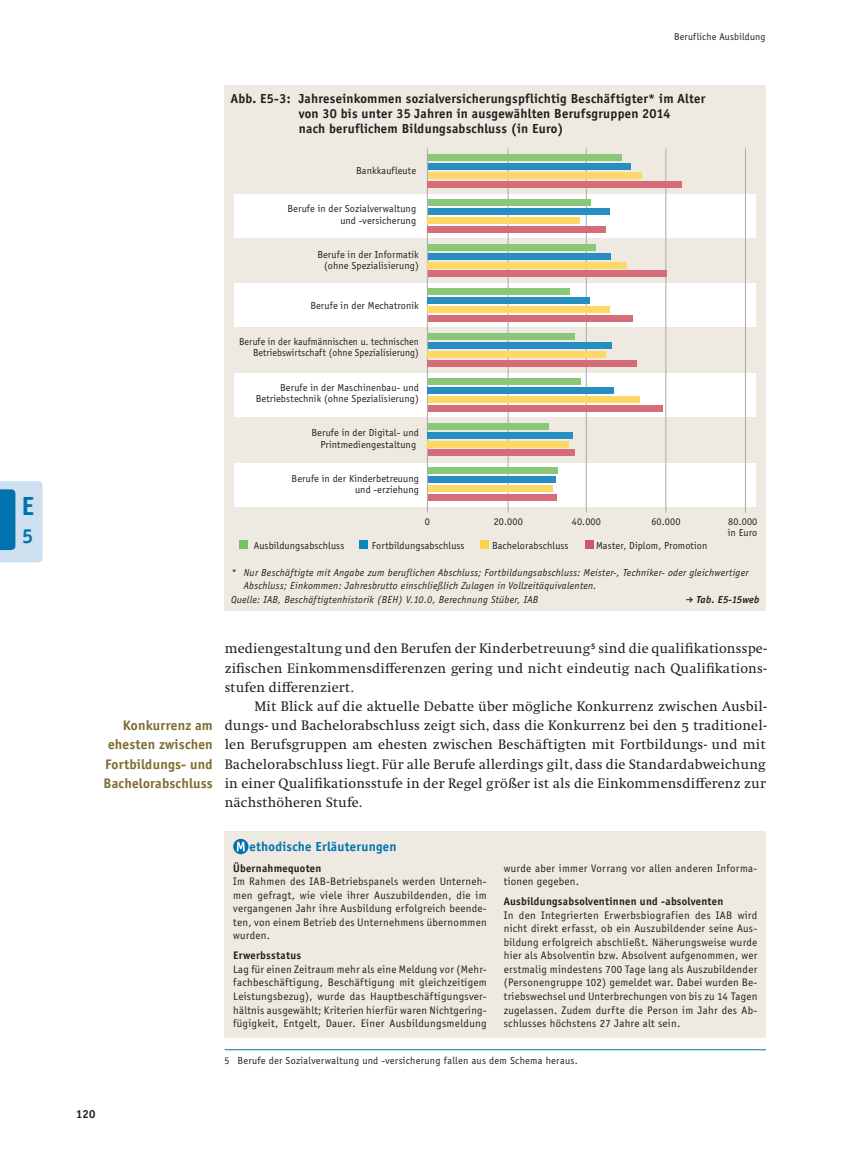
<style>
.page{position:relative;width:851px;height:1149px;background:#fff}
.page>*{position:absolute;margin:0;border:0;box-sizing:border-box;transform-origin:0 0}
.t1{font:700 27px "Officina Sans";color:#0073ae}
.t2{font:700 21px "Officina Sans";color:#0073ae}
.t3{font:14.25px/19.2px "Swift O";letter-spacing:.01em;color:#231f20;text-align:justify}
.t4{font:700 14.25px/19.2px "Officina Sans";letter-spacing:.015em;color:#806c30;text-align:right}
.t5{font:700 13.5px/15px "Officina Sans";letter-spacing:.02em;color:#231f20}
.t6{font:700 13.5px "Officina Sans";letter-spacing:.02em;color:#0073ae}
.t7{font:700 12px "Officina Sans";color:#231f20}
.t8{font:11.25px/13.5px "Officina Sans";letter-spacing:.025em;color:#231f20;text-align:justify}
.t9{font:700 11.25px "Officina Sans";letter-spacing:.025em;color:#231f20}
.t10{font:10.5px/11.4px "Officina Sans";letter-spacing:.01em;color:#231f20;text-align:right}
.t11{font:italic 10.5px "Officina Sans";letter-spacing:.025em;color:#231f20}
.t12{font:10.5px/11.4px "Officina Sans";letter-spacing:.01em;color:#231f20;text-align:right;scale:.95 1}
.t13{font:italic 700 10.5px "Officina Sans";letter-spacing:.025em;color:#231f20}
.t14{font:10.2px "Officina Sans";letter-spacing:.02em;color:#231f20}
.s1{font-family:"Pfeile";font-weight:400;font-style:normal;font-size:9.75px}
</style>
<div class="page">
<svg style="left:0;top:481px;width:43px;height:81px;background:#97c2dd"></svg>
<hr style="left:225px;top:1049px;width:540px;height:1px;background:#0073ae">
<div style="left:224px;top:85px;width:541px;height:525px;background:#efeae1"></div>
<div style="left:234px;top:194px;width:521px;height:44px;background:#fff"></div>
<div style="left:234px;top:283px;width:521px;height:44px;background:#fff"></div>
<div style="left:234px;top:373px;width:521px;height:44px;background:#fff"></div>
<div style="left:234px;top:462px;width:521px;height:44px;background:#fff"></div>
<hr style="left:745px;top:148px;width:1px;height:364px;background:#a8a9ad">
<hr style="left:665px;top:148px;width:1px;height:364px;background:#a8a9ad">
<hr style="left:586px;top:148px;width:1px;height:364px;background:#a8a9ad">
<hr style="left:507px;top:148px;width:1px;height:364px;background:#a8a9ad">
<hr style="left:427px;top:148px;width:1px;height:364px;background:#a8a9ad">
<div style="left:239px;top:540px;width:9px;height:9px;background:#76c266"></div>
<div style="left:359px;top:540px;width:8px;height:9px;background:#0c85bb"></div>
<div style="left:480px;top:540px;width:8px;height:9px;background:#fed34c"></div>
<div style="left:584px;top:540px;width:9px;height:9px;background:#d05769"></div>
<div style="left:428px;top:181px;width:253px;height:6px;background:#d56c77"></div>
<div style="left:428px;top:226px;width:178px;height:6px;background:#d56c77"></div>
<div style="left:428px;top:271px;width:238px;height:6px;background:#d56c77"></div>
<div style="left:428px;top:315px;width:204px;height:7px;background:#d56c77"></div>
<div style="left:428px;top:360px;width:209px;height:6px;background:#d56c77"></div>
<div style="left:428px;top:405px;width:234px;height:6px;background:#d56c77"></div>
<div style="left:428px;top:449px;width:146px;height:7px;background:#d56c77"></div>
<div style="left:428px;top:494px;width:128px;height:6px;background:#d56c77"></div>
<div style="left:428px;top:172px;width:213px;height:7px;background:#fed767"></div>
<div style="left:428px;top:217px;width:152px;height:6px;background:#fed767"></div>
<div style="left:428px;top:262px;width:198px;height:6px;background:#fed767"></div>
<div style="left:428px;top:306px;width:182px;height:7px;background:#fed767"></div>
<div style="left:428px;top:351px;width:178px;height:6px;background:#fed767"></div>
<div style="left:428px;top:396px;width:211px;height:6px;background:#fed767"></div>
<div style="left:428px;top:441px;width:141px;height:6px;background:#fed767"></div>
<div style="left:428px;top:485px;width:124px;height:6px;background:#fed767"></div>
<div style="left:428px;top:163px;width:202px;height:7px;background:#278ec1"></div>
<div style="left:428px;top:208px;width:181px;height:6px;background:#278ec1"></div>
<div style="left:428px;top:253px;width:182px;height:6px;background:#278ec1"></div>
<div style="left:428px;top:297px;width:162px;height:7px;background:#278ec1"></div>
<div style="left:428px;top:342px;width:183px;height:6px;background:#278ec1"></div>
<div style="left:428px;top:387px;width:186px;height:6px;background:#278ec1"></div>
<div style="left:428px;top:432px;width:145px;height:6px;background:#278ec1"></div>
<div style="left:428px;top:476px;width:127px;height:7px;background:#278ec1"></div>
<div style="left:428px;top:154px;width:193px;height:7px;background:#88c878"></div>
<div style="left:428px;top:199px;width:162px;height:6px;background:#88c878"></div>
<div style="left:428px;top:244px;width:168px;height:6px;background:#88c878"></div>
<div style="left:428px;top:289px;width:142px;height:6px;background:#88c878"></div>
<div style="left:428px;top:333px;width:146px;height:6px;background:#88c878"></div>
<div style="left:428px;top:378px;width:152px;height:6px;background:#88c878"></div>
<div style="left:428px;top:423px;width:120px;height:6px;background:#88c878"></div>
<div style="left:428px;top:467px;width:130px;height:7px;background:#88c878"></div>
<div style="left:225px;top:830px;width:540px;height:206px;background:#efeae1"></div>
<svg style="left:233px;top:838px;width:15px;height:16px"></svg>
<svg style="left:237px;top:841px;width:8px;height:10px"></svg>
<h1 class="t1" style="left:21px;top:489px;width:14px">E</h1>
<h2 class="t2" style="left:22px;top:523px;width:12px">5</h2>
<p class="t14" style="left:674px;top:30px;width:93px">Berufliche Ausbildung</p>
<p class="t5" style="left:299px;top:91px;width:408px;text-indent:-68px">Abb. E5-3: Jahreseinkommen sozialversicherungspflichtig Beschäftigter* im Alter von 30 bis unter 35 Jahren in ausgewählten Berufsgruppen 2014<br>nach beruflichem Bildungsabschluss (in Euro)</p>
<p class="t10" style="left:356px;top:165px;width:61px">Bankkaufleute</p>
<p class="t10" style="left:287px;top:203px;width:130px">Berufe in der Sozialverwaltung und -versicherung</p>
<p class="t10" style="left:317px;top:249px;width:103px">Berufe in der Informatik (ohne Spezialisierung)</p>
<p class="t10" style="left:310px;top:300px;width:110px">Berufe in der Mechatronik</p>
<p class="t12" style="left:239px;top:336px;width:191px">Berufe in der kaufmännischen u. technischen<br>Betriebswirtschaft (ohne Spezialisierung)</p>
<p class="t10" style="left:256px;top:381px;width:164px">Berufe in der Maschinenbau- und<br>Betriebstechnik (ohne Spezialisierung)</p>
<p class="t10" style="left:311px;top:427px;width:109px">Berufe in der Digital- und<br>Printmediengestaltung</p>
<p class="t10" style="left:291px;top:472px;width:129px">Berufe in der Kinderbetreuung und -erziehung</p>
<p class="t10" style="left:424px;top:515px;width:7px">0</p>
<p class="t10" style="left:493px;top:515px;width:31px">20.000</p>
<p class="t10" style="left:571px;top:515px;width:31px">40.000</p>
<p class="t10" style="left:651px;top:515px;width:31px">60.000</p>
<p class="t10" style="left:727px;top:515px;width:31px;text-align:left">80.000 in Euro</p>
<p class="t10" style="left:254px;top:539px;width:92px">Ausbildungsabschluss</p>
<p class="t10" style="left:372px;top:539px;width:94px">Fortbildungsabschluss</p>
<p class="t10" style="left:492px;top:539px;width:78px">Bachelorabschluss</p>
<p class="t10" style="left:596px;top:539px;width:113px">Master, Diplom, Promotion</p>
<p class="t11" style="left:231px;top:566px;width:519px">* Nur Beschäftigte mit Angabe zum beruflichen Abschluss; Fortbildungsabschluss: Meister-, Techniker- oder gleichwertiger</p>
<p class="t11" style="left:244px;top:580px;width:354px">Abschluss; Einkommen: Jahresbrutto einschließlich Zulagen in Vollzeitäquivalenten.</p>
<p class="t11" style="left:231px;top:593px;width:308px">Quelle: IAB, Beschäftigtenhistorik (BEH) V.10.0, Berechnung Stüber, IAB</p>
<p class="t13" style="left:685px;top:593px;width:76px"><span class="s1">k</span> Tab. E5-15web</p>
<p class="t4" style="left:104px;top:715px;width:111px">Konkurrenz am ehesten zwischen<br>Fortbildungs- und<br>Bachelorabschluss</p>
<p class="t3" style="left:225px;top:639px;width:543px">mediengestaltung und den Berufen der Kinderbetreuung<sup>5</sup> sind die qualifikationsspe&shy;zifischen Einkommensdifferenzen gering und nicht eindeutig nach Qualifikations&shy;stufen differenziert.</p>
<p class="t3" style="left:225px;top:696px;width:543px;text-indent:30px">Mit Blick auf die aktuelle Debatte über mögliche Konkurrenz zwischen Ausbil&shy;dungs‑ und Bachelorabschluss zeigt sich, dass die Konkurrenz bei den 5 traditionel&shy;len Berufsgruppen am ehesten zwischen Beschäftigten mit Fortbildungs‑ und mit Bachelorabschluss liegt. Für alle Berufe allerdings gilt, dass die Standardabweichung in einer Qualifikationsstufe in der Regel größer ist als die Einkommensdifferenz zur nächsthöheren Stufe.</p>
<p class="t6" style="left:249px;top:838px;width:148px">ethodische Erläuterungen</p>
<p class="t9" style="left:233px;top:860px;width:90px">Übernahmequoten</p>
<p class="t8" style="left:233px;top:874px;width:255px">Im Rahmen des IAB-Betriebspanels werden Unterneh&shy;men gefragt, wie viele ihrer Auszubildenden, die im vergangenen Jahr ihre Ausbildung erfolgreich beende&shy;ten, von einem Betrieb des Unternehmens übernommen wurden.</p>
<p class="t9" style="left:233px;top:948px;width:69px">Erwerbsstatus</p>
<p class="t8" style="left:233px;top:962px;width:255px">Lag für einen Zeitraum mehr als eine Meldung vor (Mehr&shy;fachbeschäftigung, Beschäftigung mit gleichzeitigem Leistungsbezug), wurde das Hauptbeschäftigungsver&shy;hältnis ausgewählt; Kriterien hierfür waren Nichtgering&shy;fügigkeit, Entgelt, Dauer. Einer Ausbildungsmeldung</p>
<p class="t8" style="left:503px;top:861px;width:255px">wurde aber immer Vorrang vor allen anderen Informa&shy;tionen gegeben.</p>
<p class="t9" style="left:503px;top:894px;width:221px">Ausbildungsabsolventinnen und -absolventen</p>
<p class="t8" style="left:503px;top:908px;width:255px">In den Integrierten Erwerbsbiografien des IAB wird nicht direkt erfasst, ob ein Auszubildender seine Aus&shy;bildung erfolgreich abschließt. Näherungsweise wurde hier als Absolventin bzw. Absolvent aufgenommen, wer erstmalig mindestens 700 Tage lang als Auszubildender (Personengruppe 102) gemeldet war. Dabei wurden Be&shy;triebswechsel und Unterbrechungen von bis zu 14 Tagen zugelassen. Zudem durfte die Person im Jahr des Ab&shy;schlusses höchstens 27 Jahre alt sein.</p>
<p class="t10" style="left:225px;top:1054px;width:354px">5 Berufe der Sozialverwaltung und -versicherung fallen aus dem Schema heraus.</p>
<p class="t7" style="left:76px;top:1106px;width:21px">120</p>
</div>
